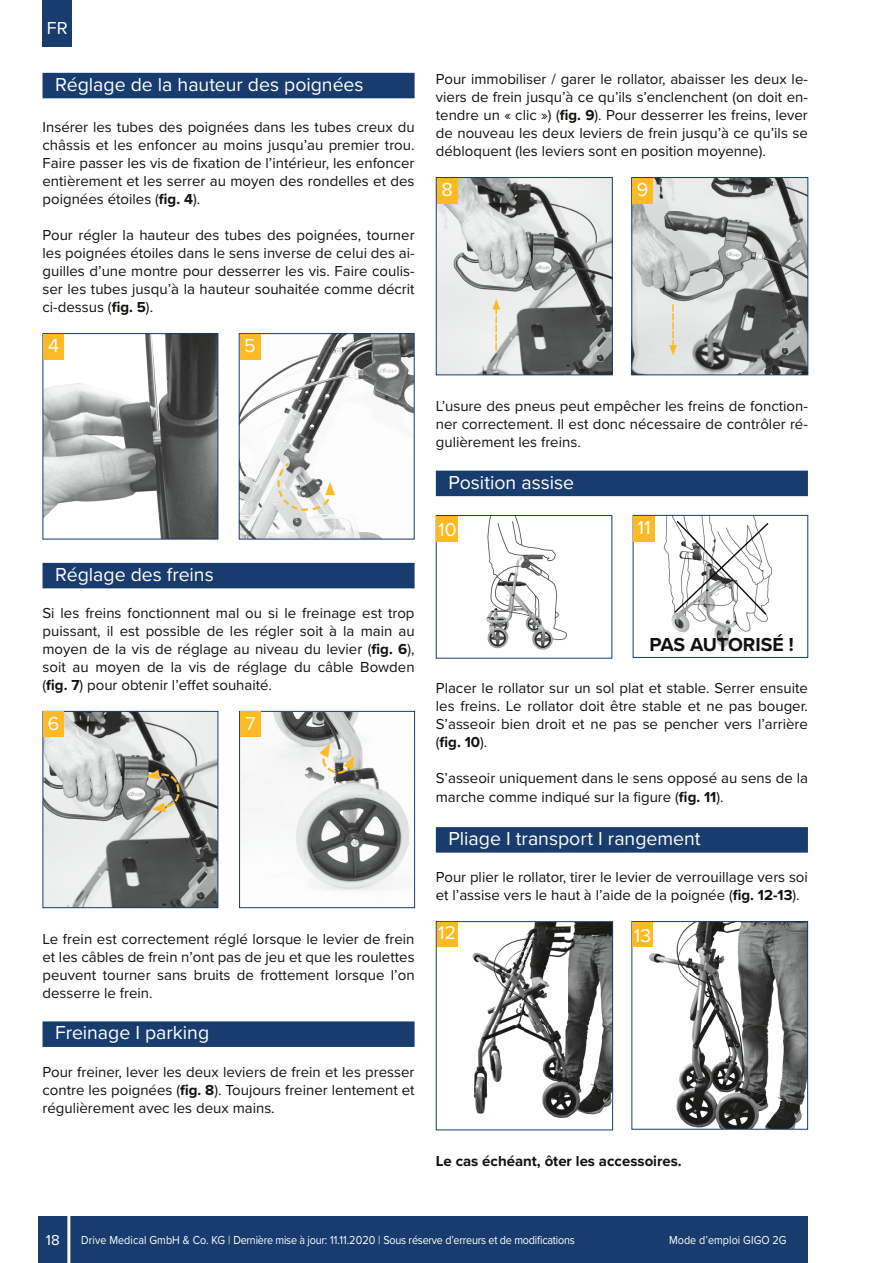
<style>
.page{position:relative;width:893px;height:1263px;background:#fff}
.page>*{position:absolute;margin:0;border:0;box-sizing:border-box;transform-origin:0 0}
.t1{font:19.5px "Proxima Nova";color:#fff}
.t2{font:700 19.5px "Proxima Nova";color:#11110f}
.t3{font:19.2px "Proxima Nova";color:#fff}
.t4{font:18px "Proxima Nova";color:#fff}
.t5{font:15px/18px "Proxima Nova";color:#11110f;text-align:justify}
.t6{font:700 15px "Proxima Nova";color:#11110f}
.t7{font:15px "Proxima Nova";color:#fff}
.t8{font:12px "Proxima Nova";letter-spacing:-.02em;color:#fff;scale:.9 1}
.t9{font:12px "Proxima Nova";letter-spacing:.005em;color:#fff;scale:.9 1}
.s1{font-weight:700}
</style>
<div class="page">
<div style="left:38px;top:1217px;width:770px;height:46px;background:#183c6d"></div>
<hr style="left:67px;top:1211px;width:3px;height:52px;background:#fff">
<div style="left:43px;top:0;width:29px;height:46px;background:#183c6d"></div>
<div style="left:43px;top:73px;width:372px;height:25px;background:#183c6d"></div>
<div style="left:43px;top:563px;width:372px;height:25px;background:#183c6d"></div>
<div style="left:43px;top:1021px;width:372px;height:26px;background:#183c6d"></div>
<svg style="left:42px;top:333px;width:177px;height:207px"></svg>
<div style="left:43px;top:334px;width:21px;height:25px;background:#feba25"></div>
<svg style="left:238px;top:333px;width:177px;height:207px"></svg>
<svg style="left:42px;top:711px;width:177px;height:197px;background:#abacac"></svg>
<div style="left:43px;top:712px;width:21px;height:25px;background:#feba25"></div>
<svg style="left:239px;top:711px;width:176px;height:197px"></svg>
<div style="left:240px;top:712px;width:21px;height:25px;background:#feba25"></div>
<div style="left:436px;top:471px;width:372px;height:25px;background:#183c6d"></div>
<div style="left:436px;top:827px;width:372px;height:26px;background:#183c6d"></div>
<img style="left:438px;top:179px;width:173px;height:194px">
<div style="left:436px;top:177px;width:177px;height:198px;border:1px solid #183c6d"></div>
<div style="left:437px;top:178px;width:20px;height:25px;background:#feba25"></div>
<img style="left:633px;top:179px;width:173px;height:194px">
<div style="left:631px;top:177px;width:177px;height:198px;border:1px solid #183c6d"></div>
<svg style="left:669px;top:304px;width:8px;height:52px"></svg>
<div style="left:632px;top:178px;width:21px;height:25px;background:#feba25"></div>
<svg style="left:492px;top:299px;width:8px;height:51px"></svg>
<svg style="left:435px;top:515px;width:178px;height:144px"></svg>
<div style="left:437px;top:516px;width:21px;height:25px;background:#feba25"></div>
<svg style="left:632px;top:515px;width:176px;height:143px"></svg>
<svg style="left:435px;top:921px;width:178px;height:210px"></svg>
<div style="left:437px;top:922px;width:20px;height:25px;background:#feba25"></div>
<svg style="left:631px;top:921px;width:177px;height:209px"></svg>
<div style="left:632px;top:922px;width:21px;height:25px;background:#feba25"></div>
<p class="t4" style="left:47px;top:14px;width:22px">FR</p>
<h1 class="t1" style="left:55px;top:70px;width:310px">Réglage de la hauteur des poignées</h1>
<p class="t5" style="left:43px;top:118px;width:374px">Insérer les tubes des poignées dans les tubes creux du châssis et les enfoncer au moins jusqu’au premier trou.<br>Faire passer les vis de fixation de l’intérieur, les enfoncer entièrement et les serrer au moyen des rondelles et des poignées étoiles (<span class="s1">fig. 4</span>).</p>
<p class="t5" style="left:43px;top:226px;width:374px">Pour régler la hauteur des tubes des poignées, tourner les poignées étoiles dans le sens inverse de celui des ai&shy;guilles d’une montre pour desserrer les vis. Faire coulis&shy;ser les tubes jusqu’à la hauteur souhaitée comme décrit ci-dessus (<span class="s1">fig. 5</span>).</p>
<h1 class="t1" style="left:48px;top:331px;width:12px">4</h1>
<h1 class="t1" style="left:244px;top:331px;width:13px">5</h1>
<h1 class="t1" style="left:55px;top:560px;width:160px">Réglage des freins</h1>
<p class="t5" style="left:43px;top:603px;width:374px">Si les freins fonctionnent mal ou si le freinage est trop puissant, il est possible de les régler soit à la main au moyen de la vis de réglage au niveau du levier (<span class="s1">fig. 6</span>), soit au moyen de la vis de réglage du câble Bowden (<span class="s1">fig. 7</span>) pour obtenir l’effet souhaité.</p>
<h1 class="t1" style="left:48px;top:709px;width:13px">6</h1>
<h1 class="t1" style="left:245px;top:709px;width:12px">7</h1>
<p class="t5" style="left:43px;top:929px;width:374px">Le frein est correctement réglé lorsque le levier de frein et les câbles de frein n’ont pas de jeu et que les roulettes peuvent tourner sans bruits de frottement lorsque l’on desserre le frein.</p>
<h1 class="t1" style="left:55px;top:1018px;width:155px">Freinage I parking</h1>
<p class="t5" style="left:43px;top:1062px;width:374px">Pour freiner, lever les deux leviers de frein et les presser contre les poignées (<span class="s1">fig. 8</span>). Toujours freiner lentement et régulièrement avec les deux mains.</p>
<p class="t5" style="left:436px;top:69px;width:374px">Pour immobiliser / garer le rollator, abaisser les deux le&shy;viers de frein jusqu’à ce qu’ils s’enclenchent (on doit en&shy;tendre un « clic ») (<span class="s1">fig. 9</span>). Pour desserrer les freins, lever de nouveau les deux leviers de frein jusqu’à ce qu’ils se débloquent (les leviers sont en position moyenne).</p>
<h1 class="t1" style="left:441px;top:175px;width:13px">8</h1>
<h1 class="t1" style="left:637px;top:175px;width:13px">9</h1>
<p class="t5" style="left:436px;top:397px;width:374px">L’usure des pneus peut empêcher les freins de fonction&shy;ner correctement. Il est donc nécessaire de contrôler ré&shy;gulièrement les freins.</p>
<h1 class="t1" style="left:449px;top:467px;width:127px">Position assise</h1>
<p class="t3" style="left:438px;top:515px;width:20px">10</p>
<h1 class="t1" style="left:637px;top:512px;width:15px">11</h1>
<h1 class="t2" style="left:650px;top:630px;width:146px">PAS AUTORISÉ !</h1>
<p class="t5" style="left:436px;top:679px;width:374px">Placer le rollator sur un sol plat et stable. Serrer ensuite les freins. Le rollator doit être stable et ne pas bouger.<br>S’asseoir bien droit et ne pas se pencher vers l’arrière (<span class="s1">fig. 10</span>).</p>
<p class="t5" style="left:436px;top:769px;width:374px">S’asseoir uniquement dans le sens opposé au sens de la marche comme indiqué sur la figure (<span class="s1">fig. 11</span>).</p>
<h1 class="t1" style="left:449px;top:824px;width:253px">Pliage I transport I rangement</h1>
<p class="t5" style="left:436px;top:867px;width:374px">Pour plier le rollator, tirer le levier de verrouillage vers soi et l’assise vers le haut à l’aide de la poignée (<span class="s1">fig. 12-13</span>).</p>
<p class="t3" style="left:438px;top:919px;width:19px">12</p>
<p class="t3" style="left:634px;top:921px;width:19px">13</p>
<p class="t6" style="left:436px;top:1150px;width:247px">Le cas échéant, ôter les accessoires.</p>
<p class="t7" style="left:46px;top:1229px;width:16px">18</p>
<p class="t8" style="left:81px;top:1231px;width:550px">Drive Medical GmbH &amp; Co. KG | Dernière mise à jour: 11.11.2020 | Sous réserve d’erreurs et de modifications</p>
<p class="t9" style="left:669px;top:1231px;width:132px">Mode d’emploi GIGO 2G</p>
</div>
